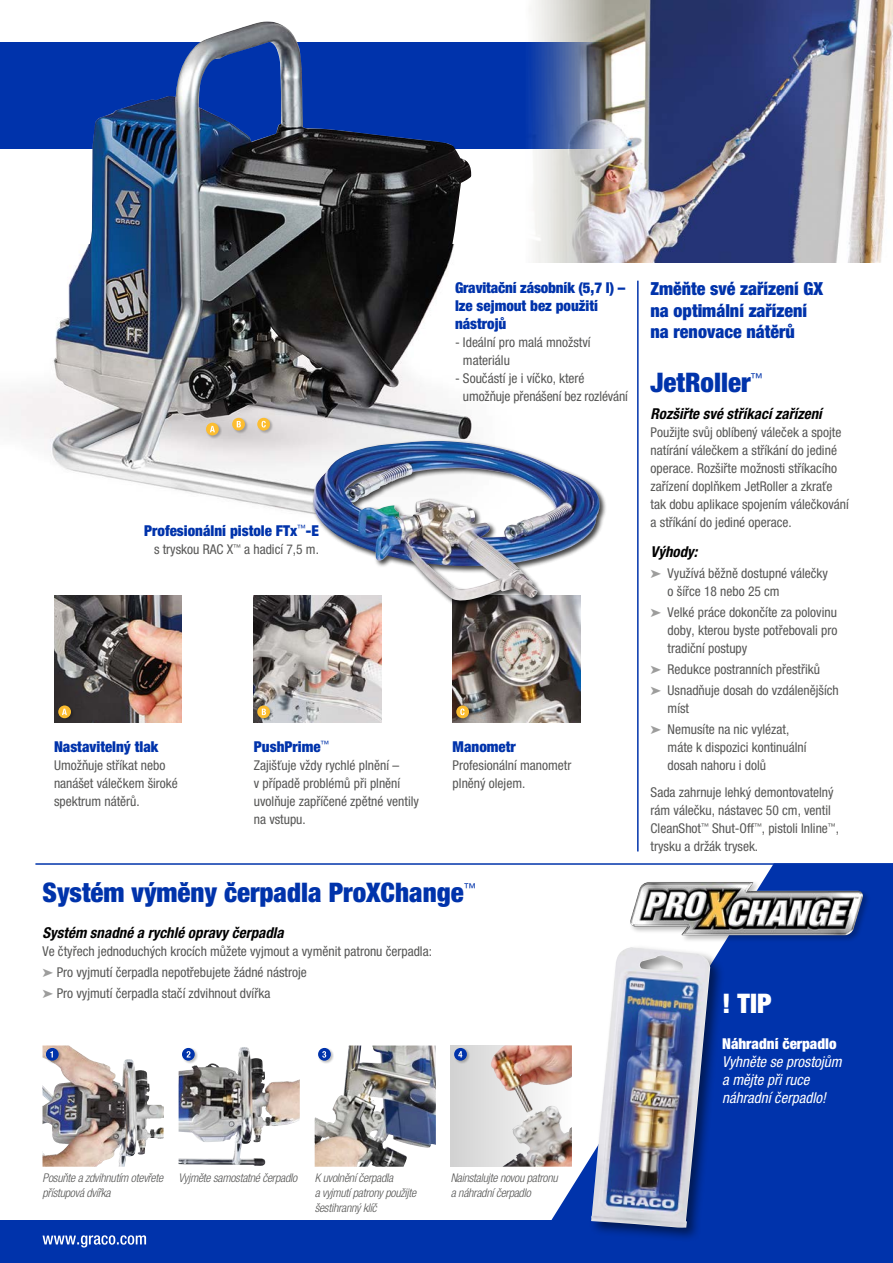
<style>
.page{position:relative;width:893px;height:1263px;background:#fff}
.page>*{position:absolute;margin:0;border:0;box-sizing:border-box;transform-origin:0 0}
.t1{font:900 condensed 27px "Helvetica Neue LTCE";color:#0033ab}
.t2{font:900 condensed 27px "Helvetica Neue LTCE";color:#fff}
.t3{font:900 condensed 18px/21.6px "Helvetica Neue LTCE";color:#0033ab}
.t4{font:900 condensed 15px/18px "Helvetica Neue LTCE";color:#0033ab}
.t5{font:italic 700 condensed 15px "Helvetica Neue LTCE";color:#000}
.t6{font:italic condensed 15px/18px "Helvetica Neue LTCE";color:#fff}
.t7{font:900 condensed 15px "Helvetica Neue LTCE";color:#fff}
.t8{font:condensed 13.5px/18px "Helvetica Neue LTCE";color:#575756}
.t9{font:italic 300 condensed 12px/15px "Helvetica Neue LTCE";letter-spacing:-.02em;color:#575756}
.s1{color:#9d9d9c}
</style>
<div class="page">
<img style="left:453px;top:608px;width:127px;height:115px">
<hr style="left:35px;top:863px;width:858px;height:2px;background:#0033ab">
<div style="left:0;top:43px;width:893px;height:106px;background:#0033ab"></div>
<div style="left:0;top:1220px;width:893px;height:43px;background:#0033ab"></div>
<svg style="left:549px;top:863px;width:344px;height:357px;fill:#0033ab"></svg>
<div style="left:629px;top:880px;width:242px;height:63px;background:#000;opacity:.25"></div>
<img style="left:630px;top:882px;width:233px;height:53px">
<div style="left:588px;top:944px;width:137px;height:299px;background:#000;opacity:.5"></div>
<img style="left:591px;top:947px;width:119px;height:281px">
<img style="left:179px;top:1047px;width:87px;height:119px">
<img style="left:43px;top:1045px;width:107px;height:122px">
<img style="left:315px;top:1045px;width:121px;height:122px">
<div style="left:451px;top:1045px;width:121px;height:121px;background:#d9d9d9"></div>
<img style="left:491px;top:1045px;width:81px;height:121px">
<svg style="left:43px;top:1235px;width:103px;height:12px"></svg>
<img style="left:53px;top:22px;width:418px;height:491px">
<img style="left:254px;top:595px;width:127px;height:128px">
<img style="left:54px;top:595px;width:128px;height:128px">
<img style="left:525px;top:0;width:368px;height:262px">
<div style="left:312px;top:440px;width:295px;height:168px;background:#000;opacity:.75"></div>
<img style="left:313px;top:441px;width:291px;height:160px">
<div style="left:206px;top:422px;width:16px;height:17px;background:#000;opacity:.25"></div>
<div style="left:206px;top:423px;width:13px;height:12px;background:#fcbd30;border-radius:50%"></div>
<svg style="left:210px;top:426px;width:5px;height:6px"></svg>
<div style="left:232px;top:417px;width:16px;height:17px;background:#000;opacity:.25"></div>
<svg style="left:232px;top:418px;width:13px;height:13px"></svg>
<svg style="left:237px;top:421px;width:4px;height:6px"></svg>
<div style="left:257px;top:417px;width:16px;height:17px;background:#000;opacity:.25"></div>
<svg style="left:257px;top:418px;width:13px;height:13px"></svg>
<svg style="left:262px;top:421px;width:4px;height:6px"></svg>
<div style="left:58px;top:705px;width:16px;height:17px;background:#000;opacity:.25"></div>
<svg style="left:58px;top:705px;width:13px;height:13px"></svg>
<svg style="left:62px;top:709px;width:5px;height:6px"></svg>
<div style="left:257px;top:705px;width:16px;height:17px;background:#000;opacity:.25"></div>
<svg style="left:257px;top:705px;width:13px;height:13px"></svg>
<svg style="left:262px;top:709px;width:4px;height:6px"></svg>
<div style="left:456px;top:705px;width:16px;height:17px;background:#000;opacity:.25"></div>
<svg style="left:456px;top:705px;width:13px;height:13px"></svg>
<svg style="left:460px;top:708px;width:5px;height:7px"></svg>
<div style="left:46px;top:1047px;width:16px;height:17px;background:#000;opacity:.25"></div>
<div style="left:46px;top:1048px;width:13px;height:13px;background:#0033ab;border-radius:50%"></div>
<svg style="left:50px;top:1051px;width:3px;height:6px"></svg>
<div style="left:182px;top:1047px;width:16px;height:17px;background:#000;opacity:.25"></div>
<svg style="left:182px;top:1048px;width:13px;height:13px"></svg>
<svg style="left:187px;top:1051px;width:4px;height:6px"></svg>
<div style="left:318px;top:1047px;width:16px;height:17px;background:#000;opacity:.25"></div>
<div style="left:318px;top:1048px;width:13px;height:13px;background:#0033ab;border-radius:50%"></div>
<svg style="left:322px;top:1051px;width:4px;height:7px"></svg>
<div style="left:454px;top:1047px;width:16px;height:17px;background:#000;opacity:.25"></div>
<svg style="left:454px;top:1048px;width:13px;height:13px"></svg>
<svg style="left:458px;top:1051px;width:4px;height:6px"></svg>
<hr style="left:637px;top:281px;width:2px;height:570px;background:#0033ab">
<p class="t4" style="left:144px;top:522px;width:176px">Profesionální pistole FTx<sup>™</sup>-E</p>
<p class="t8" style="left:154px;top:540px;width:166px">s tryskou RAC X<sup>™</sup> a hadicí 7,5 m.</p>
<p class="t4" style="left:455px;top:278px;width:172px">Gravitační zásobník (5,7 l) – lze sejmout bez použití nástrojů</p>
<p class="t8" style="left:463px;top:333px;width:129px;text-indent:-8px">- Ideální pro malá množství materiálu</p>
<p class="t8" style="left:463px;top:369px;width:166px;text-indent:-8px">- Součástí je i víčko, které umožňuje přenášení bez rozlévání</p>
<p class="t4" style="left:54px;top:737px;width:106px">Nastavitelný tlak</p>
<p class="t8" style="left:54px;top:756px;width:125px">Umožňuje stříkat nebo nanášet válečkem široké spektrum nátěrů.</p>
<p class="t4" style="left:254px;top:737px;width:77px">PushPrime<sup>™</sup></p>
<p class="t8" style="left:254px;top:756px;width:167px">Zajišťuje vždy rychlé plnění –<br>v případě problémů při plnění uvolňuje zapříčené zpětné ventily na vstupu.</p>
<p class="t4" style="left:453px;top:737px;width:65px">Manometr</p>
<p class="t8" style="left:453px;top:756px;width:120px">Profesionální manometr plněný olejem.</p>
<h1 class="t1" style="left:43px;top:876px;width:435px">Systém výměny čerpadla ProXChange<sup>™</sup></h1>
<p class="t5" style="left:43px;top:924px;width:243px">Systém snadné a rychlé opravy čerpadla</p>
<p class="t8" style="left:43px;top:941px;width:391px;line-height:21px">Ve čtyřech jednoduchých krocích můžete vyjmout a vyměnit patronu čerpadla: <span class="s1">➤</span> Pro vyjmutí čerpadla nepotřebujete žádné nástroje<br><span class="s1">➤</span> Pro vyjmutí čerpadla stačí zdvihnout dvířka</p>
<h2 class="t3" style="left:651px;top:278px;width:174px">Změňte své zařízení GX na optimální zařízení na renovace nátěrů</h2>
<h1 class="t1" style="left:651px;top:366px;width:114px">JetRoller<sup>™</sup></h1>
<p class="t5" style="left:651px;top:405px;width:173px">Rozšiřte své stříkací zařízení</p>
<p class="t8" style="left:651px;top:424px;width:200px">Použijte svůj oblíbený váleček a spojte natírání válečkem a stříkání do jediné operace. Rozšiřte možnosti stříkacího zařízení doplňkem JetRoller a zkraťe tak dobu aplikace spojením válečkování a stříkání do jediné operace.</p>
<p class="t5" style="left:651px;top:543px;width:48px">Výhody:</p>
<p class="t8" style="left:668px;top:565px;width:162px;text-indent:-17px"><span class="s1">➤</span> Využívá běžně dostupné válečky o šířce 18 nebo 25 cm</p>
<p class="t8" style="left:668px;top:604px;width:171px;text-align:justify;text-indent:-17px"><span class="s1">➤</span> Velké práce dokončíte za polovinu doby, kterou byste potřebovali pro tradiční postupy</p>
<p class="t8" style="left:651px;top:659px;width:190px;line-height:21px"><span class="s1">➤</span> Redukce postranních přestřiků<br><span class="s1">➤</span> Usnadňuje dosah do vzdálenějších</p>
<p class="t8" style="left:651px;top:698px;width:140px;line-height:21px;text-indent:17px">míst<br><span class="s1">➤</span> Nemusíte na nic vylézat,</p>
<p class="t8" style="left:668px;top:739px;width:140px">máte k dispozici kontinuální dosah nahoru i dolů</p>
<p class="t8" style="left:651px;top:784px;width:190px">Sada zahrnuje lehký demontovatelný rám válečku, nástavec 50 cm, ventil CleanShot<sup>™</sup> Shut-Off<sup>™</sup>, pistoli Inline<sup>™</sup>, trysku a držák trysek.</p>
<h1 class="t2" style="left:722px;top:986px;width:51px">! TIP</h1>
<p class="t7" style="left:722px;top:1034px;width:116px">Náhradní čerpadlo</p>
<p class="t6" style="left:722px;top:1053px;width:121px">Vyhněte se prostojům a mějte při ruce náhradní čerpadlo!</p>
<p class="t9" style="left:43px;top:1171px;width:122px">Posuňte a zdvihnutím otevřete</p>
<p class="t9" style="left:179px;top:1171px;width:120px">Vyjměte samostatné čerpadlo</p>
<p class="t9" style="left:43px;top:1186px;width:70px">přístupová dvířka</p>
<p class="t9" style="left:315px;top:1171px;width:103px">K uvolnění čerpadla<br>a vyjmutí patrony použijte šestihranný klíč</p>
<p class="t9" style="left:451px;top:1171px;width:109px">Nainstalujte novou patronu a náhradní čerpadlo</p>
</div>
